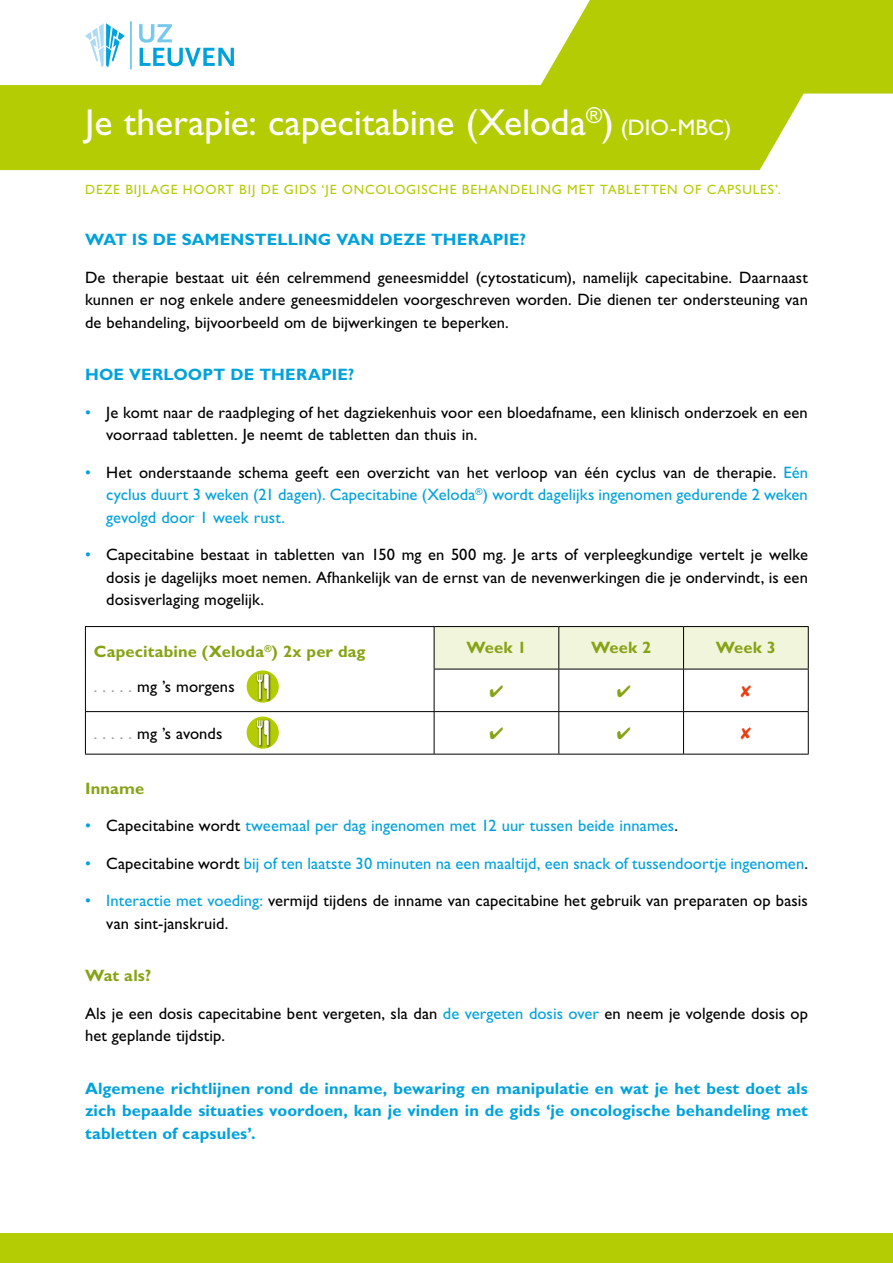
<style>
.page{position:relative;width:893px;height:1263px;background:#fff}
.page>*{position:absolute;margin:0;border:0;box-sizing:border-box;transform-origin:0 0}
.t1{font:37.5px "Gill Sans Std";color:#fff}
.t2{font:16.5px/22.5px "Gill Sans Std";letter-spacing:.005em;color:#000}
.t3{font:16.5px/22.5px "Gill Sans Std";letter-spacing:.005em;color:#00a2dc;text-align:justify}
.t4{font:700 16.5px/22.5px "Gill Sans Std";letter-spacing:.01em;color:#00a2dc;text-align:justify}
.t5{font:700 16.5px/34.5px "Gill Sans Std";letter-spacing:.01em;color:#86a315}
.t6{font:13.5px "Gill Sans Std";letter-spacing:.065em;color:#b4cc04}
.s1{font-size:22.5px}
.s2{color:#00a2dc}
.s3{color:#000}
.s4{font-weight:400;color:#9d9d9c}
.s5{font-weight:400;color:#000}
.s6{color:#9d9d9c}
</style>
<div class="page">
<div style="left:0;top:85px;width:804px;height:85px;background:#b4cc04"></div>
<svg style="left:536px;top:0;width:357px;height:94px;background:#b9cf16"></svg>
<div style="left:0;top:1233px;width:893px;height:30px;background:#b4cc04"></div>
<hr style="left:130px;top:21px;width:1px;height:48px;background:#00a2dc">
<svg style="left:139px;top:24px;width:95px;height:42px"></svg>
<svg style="left:85px;top:23px;width:40px;height:44px"></svg>
<div style="left:435px;top:627px;width:373px;height:42px;background:#f1f5db"></div>
<hr style="left:85px;top:626px;width:349px;height:1px;background:#000">
<hr style="left:85px;top:627px;width:1px;height:42px;background:#000">
<hr style="left:434px;top:626px;width:125px;height:1px;background:#000">
<hr style="left:434px;top:627px;width:1px;height:42px;background:#000">
<hr style="left:559px;top:626px;width:124px;height:1px;background:#000">
<hr style="left:558px;top:627px;width:1px;height:42px;background:#000">
<hr style="left:683px;top:626px;width:126px;height:1px;background:#000">
<hr style="left:683px;top:627px;width:1px;height:42px;background:#000">
<hr style="left:808px;top:627px;width:1px;height:42px;background:#000">
<hr style="left:85px;top:669px;width:1px;height:42px;background:#000">
<hr style="left:434px;top:669px;width:125px;height:1px;background:#000">
<hr style="left:434px;top:669px;width:1px;height:42px;background:#000">
<hr style="left:559px;top:669px;width:124px;height:1px;background:#000">
<hr style="left:558px;top:669px;width:1px;height:42px;background:#000">
<hr style="left:683px;top:669px;width:126px;height:1px;background:#000">
<hr style="left:683px;top:669px;width:1px;height:42px;background:#000">
<hr style="left:808px;top:669px;width:1px;height:42px;background:#000">
<hr style="left:85px;top:711px;width:349px;height:1px;background:#000">
<hr style="left:85px;top:712px;width:1px;height:42px;background:#000">
<hr style="left:434px;top:711px;width:125px;height:1px;background:#000">
<hr style="left:434px;top:712px;width:1px;height:42px;background:#000">
<hr style="left:559px;top:711px;width:124px;height:1px;background:#000">
<hr style="left:558px;top:712px;width:1px;height:42px;background:#000">
<hr style="left:683px;top:711px;width:126px;height:1px;background:#000">
<hr style="left:683px;top:712px;width:1px;height:42px;background:#000">
<hr style="left:808px;top:712px;width:1px;height:42px;background:#000">
<hr style="left:85px;top:754px;width:349px;height:1px;background:#000">
<hr style="left:434px;top:754px;width:125px;height:1px;background:#000">
<hr style="left:559px;top:754px;width:124px;height:1px;background:#000">
<hr style="left:683px;top:754px;width:126px;height:1px;background:#000">
<div style="left:247px;top:670px;width:32px;height:33px;background:#b4cc04;border-radius:50%"></div>
<div style="left:256px;top:673px;width:9px;height:29px;background:#000;opacity:.75"></div>
<div style="left:263px;top:673px;width:8px;height:29px;background:#000;opacity:.75"></div>
<svg style="left:257px;top:674px;width:12px;height:25px"></svg>
<div style="left:247px;top:716px;width:32px;height:33px;background:#b4cc04;border-radius:50%"></div>
<div style="left:256px;top:719px;width:9px;height:29px;background:#000;opacity:.75"></div>
<div style="left:263px;top:719px;width:8px;height:29px;background:#000;opacity:.75"></div>
<svg style="left:257px;top:720px;width:12px;height:25px"></svg>
<h1 class="t1" style="left:85px;top:101px;width:648px">Je therapie: capecitabine (Xeloda<sup>®</sup>) <span class="s1">(DIO-MBC)</span></h1>
<p class="t6" style="left:85px;top:182px;width:697px">DEZE BIJLAGE HOORT BIJ DE GIDS ‘JE ONCOLOGISCHE BEHANDELING MET TABLETTEN OF CAPSULES’.</p>
<p class="t4" style="left:85px;top:228px;width:443px">WAT IS DE SAMENSTELLING VAN DEZE THERAPIE?</p>
<p class="t2" style="left:85px;top:266px;width:724px;text-align:justify">De therapie bestaat uit één celremmend geneesmiddel (cytostaticum), namelijk capecitabine. Daarnaast kunnen er nog enkele andere geneesmiddelen voorgeschreven worden. Die dienen ter ondersteuning van de behandeling, bijvoorbeeld om de bijwerkingen te beperken.</p>
<p class="t4" style="left:85px;top:363px;width:271px">HOE VERLOOPT DE THERAPIE?</p>
<p class="t2" style="left:106px;top:401px;width:703px;text-indent:-21px"><span class="s2">•</span> Je komt naar de raadpleging of het dagziekenhuis voor een bloedafname, een klinisch onderzoek en een voorraad tabletten. Je neemt de tabletten dan thuis in.</p>
<p class="t3" style="left:106px;top:461px;width:703px;text-indent:-21px">• <span class="s3">Het onderstaande schema geeft een overzicht van het verloop van één cyclus van de therapie.</span> Eén cyclus duurt 3 weken (21 dagen). Capecitabine (Xeloda<sup>®</sup>) wordt dagelijks ingenomen gedurende 2 weken gevolgd door 1 week rust.</p>
<p class="t2" style="left:106px;top:543px;width:703px;text-align:justify;text-indent:-21px"><span class="s2">•</span> Capecitabine bestaat in tabletten van 150 mg en 500 mg. Je arts of verpleegkundige vertelt je welke dosis je dagelijks moet nemen. Afhankelijk van de ernst van de nevenwerkingen die je ondervindt, is een dosisverlaging mogelijk.</p>
<p class="t5" style="left:94px;top:635px;width:273px">Capecitabine (Xeloda<sup>®</sup>) 2x per dag <span class="s4">. . . . .</span> <span class="s5">mg ’s morgens</span></p>
<p class="t5" style="left:466px;top:631px;width:62px">Week 1</p>
<p class="t5" style="left:591px;top:631px;width:62px">Week 2</p>
<p class="t5" style="left:716px;top:631px;width:62px">Week 3</p>
<p class="t2" style="left:94px;top:722px;width:130px"><span class="s6">. . . . .</span> mg ’s avonds</p>
<p class="t5" style="left:85px;top:771px;width:61px">Inname</p>
<p class="t3" style="left:85px;top:814px;width:594px">• <span class="s3">Capecitabine wordt</span> tweemaal per dag ingenomen met 12 uur tussen beide innames<span class="s3">.</span></p>
<p class="t3" style="left:85px;top:852px;width:724px">• <span class="s3">Capecitabine wordt</span> bij of ten laatste 30 minuten na een maaltijd, een snack of tussendoortje ingenomen<span class="s3">.</span></p>
<p class="t2" style="left:106px;top:889px;width:703px;text-indent:-21px"><span class="s2">• Interactie met voeding:</span> vermijd tijdens de inname van capecitabine het gebruik van preparaten op basis van sint-janskruid.</p>
<p class="t5" style="left:85px;top:958px;width:68px">Wat als?</p>
<p class="t2" style="left:85px;top:1002px;width:724px">Als je een dosis capecitabine bent vergeten, sla dan <span class="s2">de vergeten dosis over</span> en neem je volgende dosis op het geplande tijdstip.</p>
<p class="t4" style="left:85px;top:1077px;width:724px">Algemene richtlijnen rond de inname, bewaring en manipulatie en wat je het best doet als zich bepaalde situaties voordoen, kan je vinden in de gids ‘je oncologische behandeling met tabletten of capsules’.</p>
</div>
